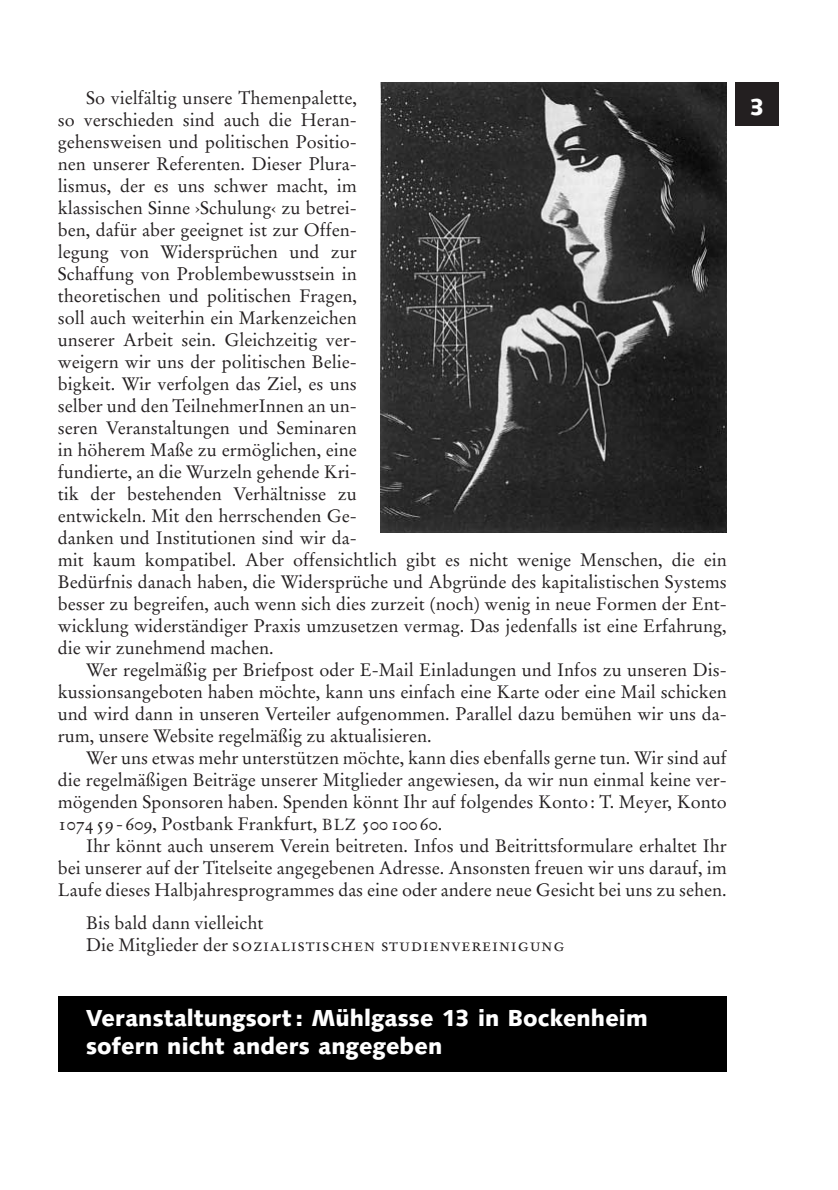
<style>
.page{position:relative;width:838px;height:1190px;background:#fff}
.page>*{position:absolute;margin:0;border:0;box-sizing:border-box;transform-origin:0 0}
.t1{font:800 24px/28.8px "Syntax H";letter-spacing:.01em;color:#fff}
.t2{font:18px/22px "Stempel Garamond Roman Os F";color:#231f20;text-align:justify}
.t3{font:18px "Stempel Garamond Roman SC";letter-spacing:.05em;color:#231f20}
.s1{font-size:16px}
.s2{font-family:"Stempel Garamond Roman Os F"}
</style>
<div class="page">
<div style="left:735px;top:82px;width:44px;height:44px;background:#231f20"></div>
<img style="left:381px;top:82px;width:346px;height:451px">
<div style="left:58px;top:996px;width:669px;height:76px;background:#000"></div>
<p class="t2" style="left:58px;top:89px;width:671px;text-align:left;text-indent:28px">So vielfältig unsere Themenpalette,<br>so verschieden sind auch die Heran-<br>gehensweisen und politischen Positio-<br>nen unserer Referenten. Dieser Plura-<br>lismus, der es uns schwer macht, im<br>klassischen Sinne ›Schulung‹ zu betrei-<br>ben, dafür aber geeignet ist zur Offen-<br>legung von Widersprüchen und zur<br>Schaffung von Problembewusstsein in<br>theoretischen und politischen Fragen,<br>soll auch weiterhin ein Markenzeichen<br>unserer Arbeit sein. Gleichzeitig ver-<br>weigern wir uns der politischen Belie-<br>bigkeit. Wir verfolgen das Ziel, es uns<br>selber und den TeilnehmerInnen an un-<br>seren Veranstaltungen und Seminaren<br>in höherem Maße zu ermöglichen, eine<br>fundierte, an die Wurzeln gehende Kri-<br>tik der bestehenden Verhältnisse zu<br>entwickeln. Mit den herrschenden Ge-<br>danken und Institutionen sind wir da-<br>mit kaum kompatibel. Aber offensichtlich gibt es nicht wenige Menschen, die ein Bedürfnis danach haben, die Widersprüche und Abgründe des kapitalistischen Systems besser zu begreifen, auch wenn sich dies zurzeit (noch) wenig in neue Formen der Ent&shy;wicklung widerständiger Praxis umzusetzen vermag. Das jedenfalls ist eine Erfahrung, die wir zunehmend machen.</p>
<p class="t2" style="left:58px;top:661px;width:670px;text-indent:28px">Wer regelmäßig per Briefpost oder E-Mail Einladungen und Infos zu unseren Dis&shy;kussionsangeboten haben möchte, kann uns einfach eine Karte oder eine Mail schicken und wird dann in unseren Verteiler aufgenommen. Parallel dazu bemühen wir uns da&shy;rum, unsere Website regelmäßig zu aktualisieren.</p>
<p class="t2" style="left:58px;top:749px;width:670px;text-indent:28px">Wer uns etwas mehr unterstützen möchte, kann dies ebenfalls gerne tun. Wir sind auf die regelmäßigen Beiträge unserer Mitglieder angewiesen, da wir nun einmal keine ver&shy;mögenden Sponsoren haben. Spenden könnt Ihr auf folgendes Konto : T. Meyer, Konto 1074 59 - 609, Postbank Frankfurt, <span class="s1">BLZ</span> 500 100 60.</p>
<p class="t2" style="left:58px;top:837px;width:671px;text-indent:28px">Ihr könnt auch unserem Verein beitreten. Infos und Beitrittsformulare erhaltet Ihr bei unserer auf der Titelseite angegebenen Adresse. Ansonsten freuen wir uns darauf, im Laufe dieses Halbjahresprogrammes das eine oder andere neue Gesicht bei uns zu sehen.</p>
<p class="t2" style="left:86px;top:914px;width:179px">Bis bald dann vielleicht</p>
<p class="t3" style="left:86px;top:937px;width:480px"><span class="s2">Die Mitglieder der</span> sozialistischen studienvereinigung</p>
<h1 class="t1" style="left:86px;top:1005px;width:563px">Veranstaltungsort: Mühlgasse 13 in Bockenheim sofern nicht anders angegeben</h1>
<h1 class="t1" style="left:750px;top:95px;width:16px">3</h1>
</div>
